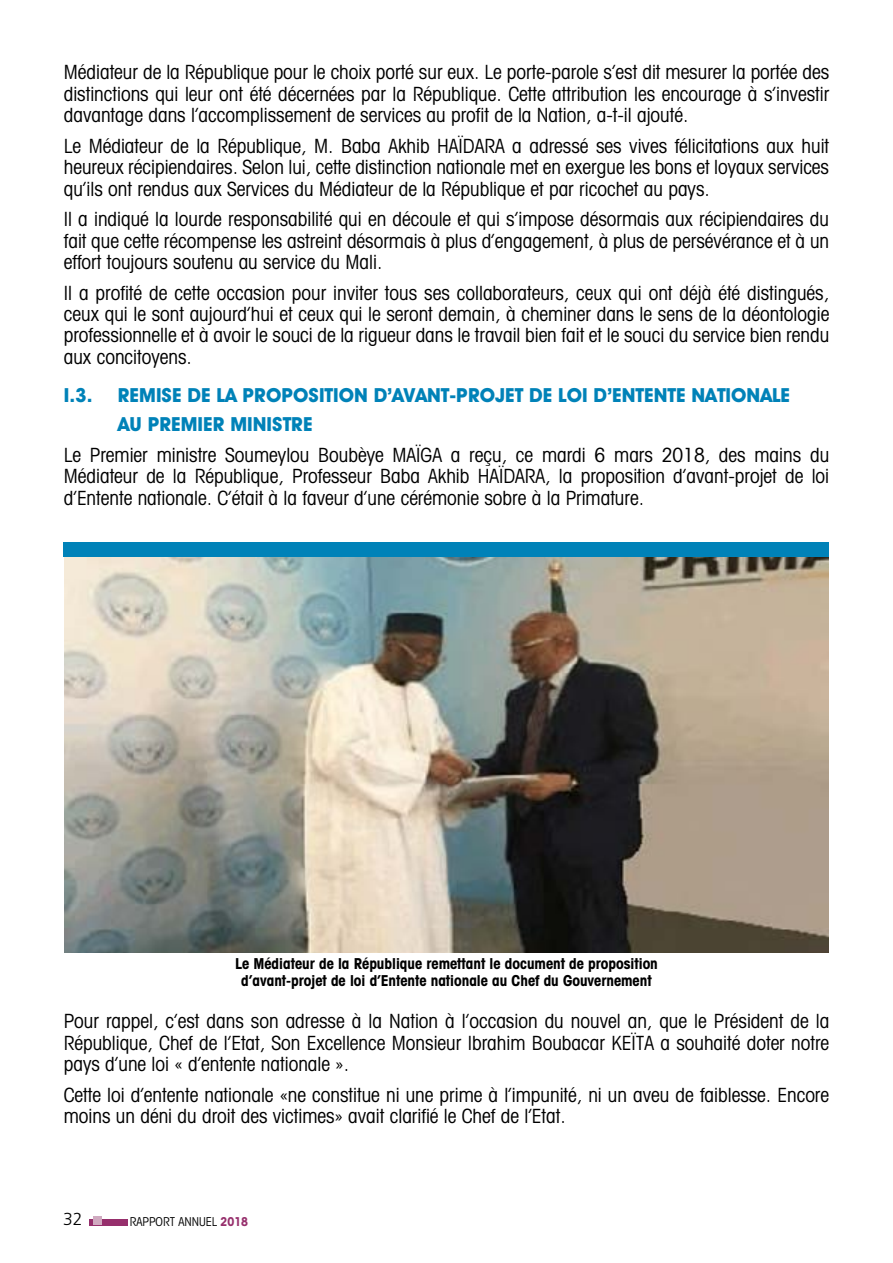
<style>
.page{position:relative;width:893px;height:1263px;background:#fff}
.page>*{position:absolute;margin:0;border:0;box-sizing:border-box;transform-origin:0 0}
.t1{font:condensed 19.5px/21.5px "Avant Garde IT Cby BT";color:#000;text-align:justify}
.t2{font:700 19.5px/29.2px "Avant Garde IT Cby BT";color:#0082b8}
.t3{font:300 17.4px "Frutiger";color:#000}
.t4{font:700 condensed 15px/16.5px "Avant Garde IT Cby BT";color:#000;text-align:center}
.t5{font:condensed 12.15px "Avant Garde IT Cby BT";color:#000}
.s1{font-weight:700;color:#962f6c}
</style>
<div class="page">
<div style="left:89px;top:1219px;width:39px;height:7px;background:#962f6c"></div>
<div style="left:93px;top:1216px;width:9px;height:9px;background:#d0aac0"></div>
<img style="left:65px;top:557px;width:763px;height:395px">
<div style="left:64px;top:542px;width:765px;height:15px;background:#0082b8"></div>
<p class="t1" style="left:64px;top:62px;width:767px">Médiateur de la République pour le choix porté sur eux. Le porte-parole s’est dit mesurer la portée des distinctions qui leur ont été décernées par la République. Cette attribution les encourage à s’investir davantage dans l’accomplissement de services au profit de la Nation, a-t-il ajouté.</p>
<p class="t1" style="left:64px;top:135px;width:767px">Le Médiateur de la République, M. Baba Akhib HAÏDARA a adressé ses vives félicitations aux huit heureux récipiendaires. Selon lui, cette distinction nationale met en exergue les bons et loyaux services qu’ils ont rendus aux Services du Médiateur de la République et par ricochet au pays.</p>
<p class="t1" style="left:64px;top:208px;width:767px">Il a indiqué la lourde responsabilité qui en découle et qui s’impose désormais aux récipiendaires du fait que cette récompense les astreint désormais à plus d’engagement, à plus de persévérance et à un effort toujours soutenu au service du Mali.</p>
<p class="t1" style="left:64px;top:282px;width:767px">Il a profité de cette occasion pour inviter tous ses collaborateurs, ceux qui ont déjà été distingués, ceux qui le sont aujourd’hui et ceux qui le seront demain, à cheminer dans le sens de la déontologie professionnelle et à avoir le souci de la rigueur dans le travail bien fait et le souci du service bien rendu aux concitoyens.</p>
<p class="t2" style="left:64px;top:380px;width:30px">I.3.</p>
<p class="t2" style="left:118px;top:380px;width:674px">REMISE DE LA PROPOSITION D’AVANT-PROJET DE LOI D’ENTENTE NATIONALE<br>AU PREMIER MINISTRE</p>
<p class="t1" style="left:64px;top:444px;width:767px">Le Premier ministre Soumeylou Boubèye MAÏGA a reçu, ce mardi 6 mars 2018, des mains du Médiateur de la République, Professeur Baba Akhib HAÏDARA, la proposition d’avant-projet de loi d’Entente nationale. C’était à la faveur d’une cérémonie sobre à la Primature.</p>
<p class="t4" style="left:235px;top:955px;width:424px">Le Médiateur de la République remettant le document de proposition d’avant-projet de loi d’Entente nationale au Chef du Gouvernement</p>
<p class="t1" style="left:64px;top:1011px;width:767px">Pour rappel, c’est dans son adresse à la Nation à l’occasion du nouvel an, que le Président de la République, Chef de l’Etat, Son Excellence Monsieur Ibrahim Boubacar KEÏTA a souhaité doter notre pays d’une loi « d’entente nationale ».</p>
<p class="t1" style="left:64px;top:1084px;width:767px">Cette loi d’entente nationale «ne constitue ni une prime à l’impunité, ni un aveu de faiblesse. Encore moins un déni du droit des victimes» avait clarifié le Chef de l’Etat.</p>
<p class="t3" style="left:63px;top:1209px;width:21px">32</p>
<p class="t5" style="left:130px;top:1214px;width:120px">RAPPORT ANNUEL <span class="s1">2018</span></p>
</div>
